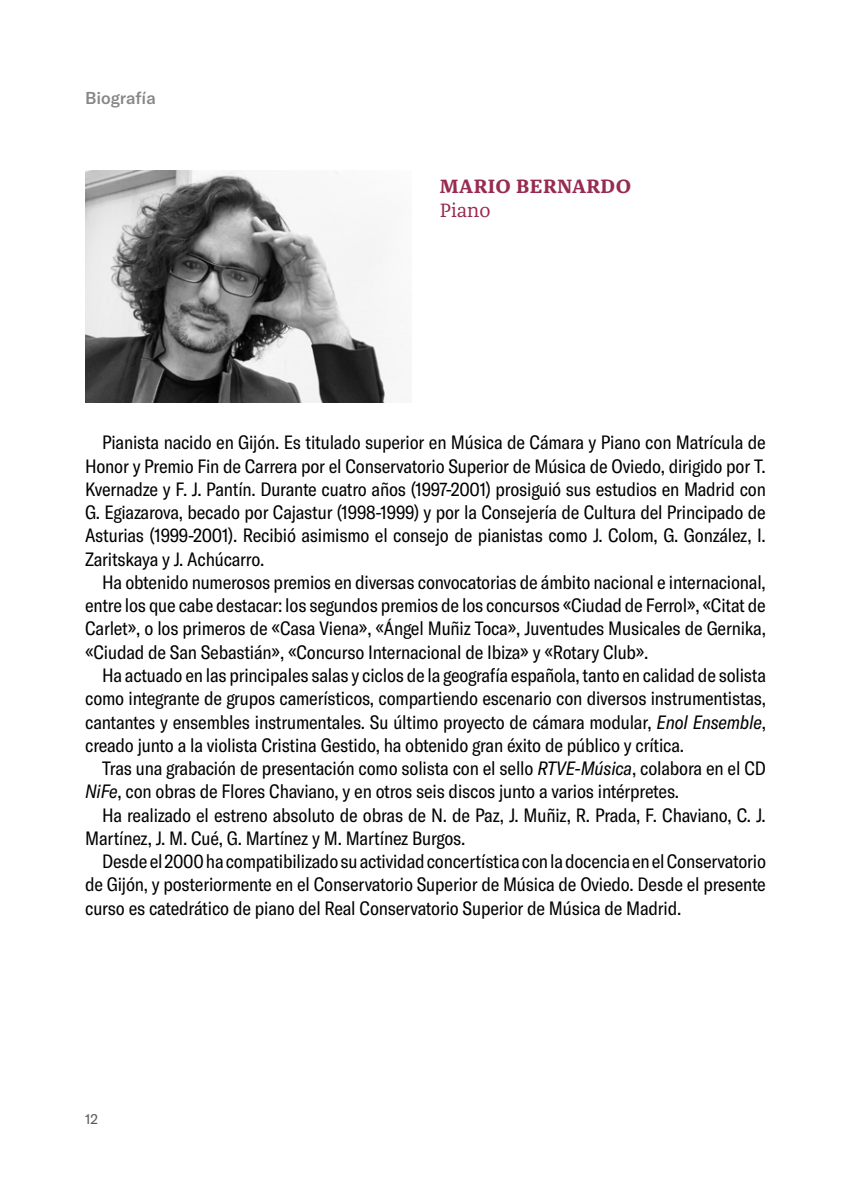
<style>
.page{position:relative;width:851px;height:1191px;background:#fff}
.page>*{position:absolute;margin:0;border:0;box-sizing:border-box;transform-origin:0 0}
.t1{font:700 20px "Franziska Pro";letter-spacing:.02em;color:#972b51}
.t2{font:20px "Franziska Pro";color:#972b51}
.t3{font:condensed 19px/23.2px "GT America";letter-spacing:-.01em;color:#000;text-align:justify}
.t4{font:500 17px "GT America";letter-spacing:-.005em;color:#878787}
.t5{font:14px "GT America";color:#575756}
.s1{font-style:italic}
</style>
<div class="page">
<img style="left:85px;top:170px;width:323px;height:233px">
<p class="t4" style="left:85px;top:88px;width:72px">Biografía</p>
<p class="t1" style="left:440px;top:174px;width:193px">MARIO BERNARDO</p>
<p class="t2" style="left:439px;top:197px;width:52px">Piano</p>
<p class="t3" style="left:85px;top:431px;width:682px;text-indent:17px">Pianista nacido en Gijón. Es titulado superior en Música de Cámara y Piano con Matrícula de Honor y Premio Fin de Carrera por el Conservatorio Superior de Música de Oviedo, dirigido por T.<br>Kvernadze y F. J. Pantín. Durante cuatro años (1997-2001) prosiguió sus estudios en Madrid con G. Egiazarova, becado por Cajastur (1998-1999) y por la Consejería de Cultura del Principado de Asturias (1999-2001). Recibió asimismo el consejo de pianistas como J. Colom, G. González, I.<br>Zaritskaya y J. Achúcarro.</p>
<p class="t3" style="left:85px;top:571px;width:682px;text-indent:17px">Ha obtenido numerosos premios en diversas convocatorias de ámbito nacional e internacional, entre los que cabe destacar: los segundos premios de los concursos «Ciudad de Ferrol», «Citat de Carlet», o los primeros de «Casa Viena», «Ángel Muñiz Toca», Juventudes Musicales de Gernika, «Ciudad de San Sebastián», «Concurso Internacional de Ibiza» y «Rotary Club».</p>
<p class="t3" style="left:85px;top:664px;width:682px;text-indent:17px">Ha actuado en las principales salas y ciclos de la geografía española, tanto en calidad de solista como integrante de grupos camerísticos, compartiendo escenario con diversos instrumentistas, cantantes y ensembles instrumentales. Su último proyecto de cámara modular, <span class="s1">Enol Ensemble</span>, creado junto a la violista Cristina Gestido, ha obtenido gran éxito de público y crítica.</p>
<p class="t3" style="left:85px;top:757px;width:682px;text-indent:17px">Tras una grabación de presentación como solista con el sello <span class="s1">RTVE-Música</span>, colabora en el CD<br><span class="s1">NiFe</span>, con obras de Flores Chaviano, y en otros seis discos junto a varios intérpretes.</p>
<p class="t3" style="left:85px;top:803px;width:682px;text-indent:17px">Ha realizado el estreno absoluto de obras de N. de Paz, J. Muñiz, R. Prada, F. Chaviano, C. J.<br>Martínez, J. M. Cué, G. Martínez y M. Martínez Burgos.</p>
<p class="t3" style="left:85px;top:850px;width:682px;text-indent:17px">Desde el 2000 ha compatibilizado su actividad concertística con la docencia en el Conservatorio de Gijón, y posteriormente en el Conservatorio Superior de Música de Oviedo. Desde el presente curso es catedrático de piano del Real Conservatorio Superior de Música de Madrid.</p>
<p class="t5" style="left:85px;top:1111px;width:15px">12</p>
</div>
